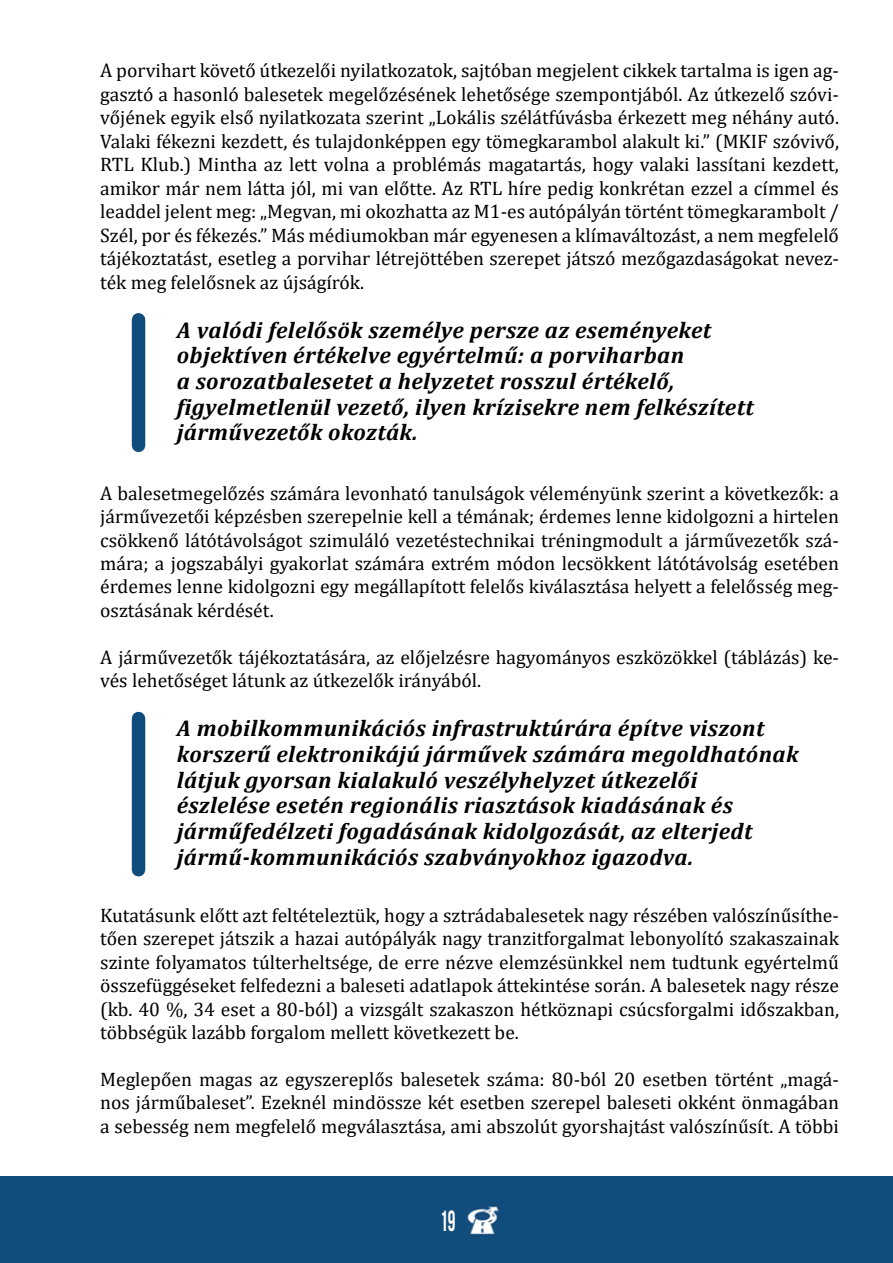
<style>
.page{position:relative;width:893px;height:1263px;background:#fff}
.page>*{position:absolute;margin:0;border:0;box-sizing:border-box;transform-origin:0 0}
.t1{font:700 29.1px "Bebas Neue";color:#fff;scale:.67 1}
.t2{font:italic 700 22.95px/25.7px "Cambria";letter-spacing:.02em;color:#000}
.t3{font:19.65px/23.4px "Cambria";color:#000;text-align:justify}
</style>
<div class="page">
<div style="left:0;top:1176px;width:893px;height:87px;background:#114d7c"></div>
<img style="left:467px;top:1206px;width:32px;height:29px">
<div style="left:132px;top:320px;width:13px;height:125px;background:#114d7c"></div>
<div style="left:132px;top:718px;width:13px;height:152px;background:#114d7c"></div>
<p class="t3" style="left:100px;top:59px;width:740px">A porvihart követő útkezelői nyilatkozatok, sajtóban megjelent cikkek tartalma is igen ag&shy;gasztó a hasonló balesetek megelőzésének lehetősége szempontjából. Az útkezelő szóvi&shy;vőjének egyik első nyilatkozata szerint „Lokális szélátfúvásba érkezett meg néhány autó.<br>Valaki fékezni kezdett, és tulajdonképpen egy tömegkarambol alakult ki.” (MKIF szóvivő, RTL Klub.) Mintha az lett volna a problémás magatartás, hogy valaki lassítani kezdett, amikor már nem látta jól, mi van előtte. Az RTL híre pedig konkrétan ezzel a címmel és leaddel jelent meg: „Megvan, mi okozhatta az M1-es autópályán történt tömegkarambolt / Szél, por és fékezés.” Más médiumokban már egyenesen a klímaváltozást, a nem megfelelő tájékoztatást, esetleg a porvihar létrejöttében szerepet játszó mezőgazdaságokat nevez&shy;ték meg felelősnek az újságírók.</p>
<p class="t2" style="left:177px;top:316px;width:579px">A valódi felelősök személye persze az eseményeket objektíven értékelve egyértelmű: a porviharban<br>a sorozatbalesetet a helyzetet rosszul értékelő, figyelmetlenül vezető, ilyen krízisekre nem felkészített járművezetők okozták.</p>
<p class="t3" style="left:100px;top:481px;width:740px">A balesetmegelőzés számára levonható tanulságok véleményünk szerint a következők: a járművezetői képzésben szerepelnie kell a témának; érdemes lenne kidolgozni a hirtelen csökkenő látótávolságot szimuláló vezetéstechnikai tréningmodult a járművezetők szá&shy;mára; a jogszabályi gyakorlat számára extrém módon lecsökkent látótávolság esetében érdemes lenne kidolgozni egy megállapított felelős kiválasztása helyett a felelősség meg&shy;osztásának kérdését.</p>
<p class="t3" style="left:100px;top:645px;width:740px">A járművezetők tájékoztatására, az előjelzésre hagyományos eszközökkel (táblázás) ke&shy;vés lehetőséget látunk az útkezelők irányából.</p>
<p class="t2" style="left:177px;top:715px;width:623px">A mobilkommunikációs infrastruktúrára építve viszont korszerű elektronikájú járművek számára megoldhatónak látjuk gyorsan kialakuló veszélyhelyzet útkezelői<br>észlelése esetén regionális riasztások kiadásának és járműfedélzeti fogadásának kidolgozását, az elterjedt jármű-kommunikációs szabványokhoz igazodva.</p>
<p class="t3" style="left:100px;top:903px;width:740px">Kutatásunk előtt azt feltételeztük, hogy a sztrádabalesetek nagy részében valószínűsíthe&shy;tően szerepet játszik a hazai autópályák nagy tranzitforgalmat lebonyolító szakaszainak szinte folyamatos túlterheltsége, de erre nézve elemzésünkkel nem tudtunk egyértelmű összefüggéseket felfedezni a baleseti adatlapok áttekintése során. A balesetek nagy része (kb. 40 %, 34 eset a 80-ból) a vizsgált szakaszon hétköznapi csúcsforgalmi időszakban, többségük lazább forgalom mellett következett be.</p>
<p class="t3" style="left:100px;top:1067px;width:740px">Meglepően magas az egyszereplős balesetek száma: 80-ból 20 esetben történt „magá&shy;nos járműbaleset”. Ezeknél mindössze két esetben szerepel baleseti okként önmagában a sebesség nem megfelelő megválasztása, ami abszolút gyorshajtást valószínűsít. A többi</p>
<h1 class="t1" style="left:440px;top:1205px;width:24px">19</h1>
</div>
